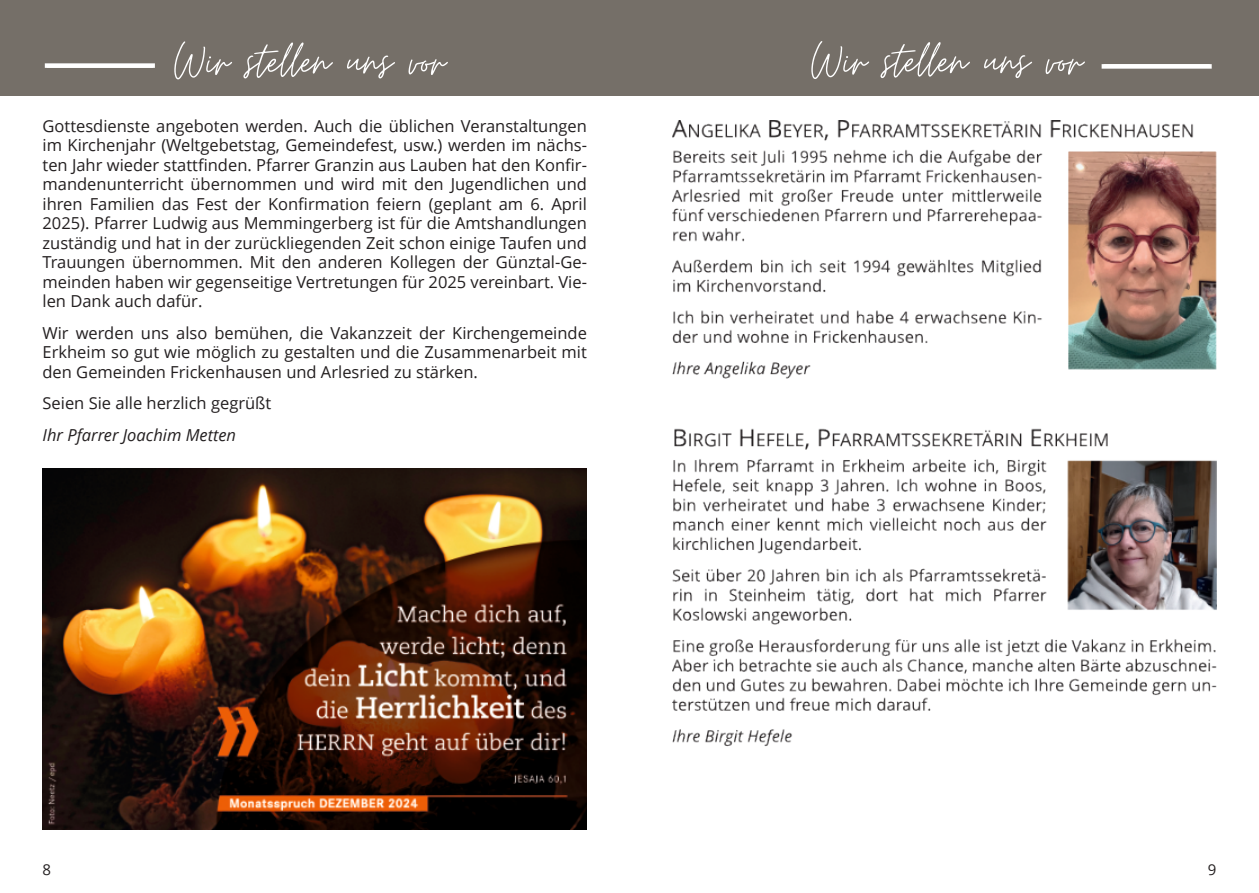
<style>
.page{position:relative;width:1259px;height:893px;background:#fff}
.page>*{position:absolute;margin:0;border:0;box-sizing:border-box;transform-origin:0 0}
.t1{font:54px "Moon Time";color:#fff}
.t2{font:16.5px/19.5px "Open Sans";color:#231f20;text-align:justify}
.t3{font:italic 16.5px "Open Sans";color:#231f20}
.t4{font:15px "Open Sans";color:#231f20}
</style>
<div class="page">
<div style="left:0;top:0;width:1259px;height:96px;background:#756f68"></div>
<div style="left:1101px;top:64px;width:110px;height:5px;border:4px solid #fff"></div>
<div style="left:45px;top:63px;width:110px;height:5px;border:4px solid #fff"></div>
<img style="left:672px;top:120px;width:544px;height:627px">
<img style="left:43px;top:468px;width:544px;height:361px">
<h1 class="t1" style="left:174px;top:36px;width:272px">Wir stellen uns vor</h1>
<h1 class="t1" style="left:811px;top:36px;width:272px">Wir stellen uns vor</h1>
<p class="t2" style="left:43px;top:118px;width:546px">Gottesdienste angeboten werden. Auch die üblichen Veranstaltungen im Kirchenjahr (Weltgebetstag, Gemeindefest, usw.) werden im nächs&shy;ten Jahr wieder stattfinden. Pfarrer Granzin aus Lauben hat den Konfir&shy;mandenunterricht übernommen und wird mit den Jugendlichen und ihren Familien das Fest der Konfirmation feiern (geplant am 6. April 2025). Pfarrer Ludwig aus Memmingerberg ist für die Amtshandlungen zuständig und hat in der zurückliegenden Zeit schon einige Taufen und Trauungen übernommen. Mit den anderen Kollegen der Günztal-Ge&shy;meinden haben wir gegenseitige Vertretungen für 2025 vereinbart. Vie&shy;len Dank auch dafür.</p>
<p class="t2" style="left:43px;top:325px;width:546px">Wir werden uns also bemühen, die Vakanzzeit der Kirchengemeinde Erkheim so gut wie möglich zu gestalten und die Zusammenarbeit mit den Gemeinden Frickenhausen und Arlesried zu stärken.</p>
<p class="t2" style="left:43px;top:395px;width:230px">Seien Sie alle herzlich gegrüßt</p>
<p class="t3" style="left:43px;top:428px;width:195px">Ihr Pfarrer Joachim Metten</p>
<p class="t4" style="left:43px;top:863px;width:10px">8</p>
<p class="t4" style="left:1207px;top:863px;width:10px">9</p>
</div>
